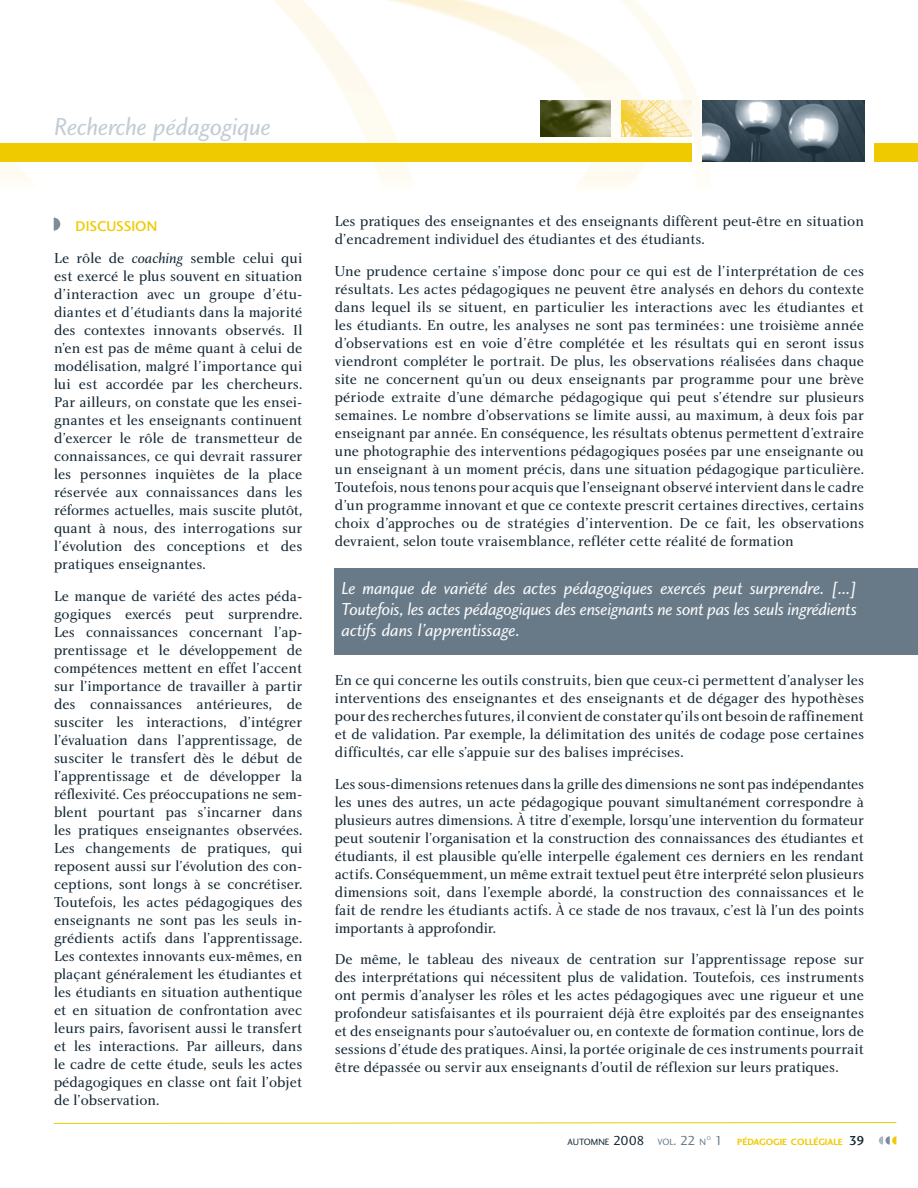
<style>
.page{position:relative;width:918px;height:1188px;background:#fff}
.page>*{position:absolute;margin:0;border:0;box-sizing:border-box;transform-origin:0 0}
.t1{font:25.5px "Charlotte Sans Book Italic Plain";letter-spacing:-.01em;color:#c2ccd4}
.t2{font:18px/21px "Charlotte Sans Book Italic Plain";letter-spacing:-.015em;color:#f9fafb;text-align:justify}
.t3{font:15px/18px "Charlotte Book Plain";color:#142733;text-align:justify}
.t4{font:14.7px "Charlotte Sans Medium Plain";letter-spacing:-.01em;color:#f0ca00}
.t5{font:9.45px "Charlotte Sans Bold Plain";color:#f0ca00}
.t6{font:9.45px "Charlotte Sans Book Plain";color:#142733}
.t7{font:5.55px "Charlotte Sans Book Plain";color:#687a88}
.s1{font-family:"Charlotte Book Italic Plain"}
.s2{font-size:13.5px}
.s3{color:#687a88}
.s4{font-size:13.5px;color:#687a88}
.s5{font-family:"Charlotte Sans Book Plain";font-size:13.5px;color:#687a88}
.s6{font-family:"Charlotte Sans Medium Plain";font-size:13.5px;color:#142733}
</style>
<div class="page">
<img style="left:0;top:0;width:918px;height:187px">
<img style="left:703px;top:101px;width:162px;height:61px">
<img style="left:621px;top:101px;width:70px;height:36px">
<img style="left:540px;top:101px;width:71px;height:36px">
<svg style="left:54px;top:218px;width:6px;height:13px"></svg>
<svg style="left:54px;top:1122px;width:843px;height:2px;background:#f7e37f"></svg>
<div style="left:875px;top:144px;width:43px;height:18px;background:#f0ca00"></div>
<div style="left:0;top:144px;width:691px;height:18px;background:#f0ca00"></div>
<svg style="left:879px;top:1136px;width:17px;height:9px"></svg>
<div style="left:335px;top:568px;width:583px;height:86px;background:#687a88"></div>
<h1 class="t1" style="left:54px;top:116px;width:218px">Recherche pédagogique</h1>
<p class="t4" style="left:76px;top:221px;width:83px">DISCUSSION</p>
<p class="t3" style="left:54px;top:250px;width:250px">Le rôle de <span class="s1">coaching</span> semble celui qui est exercé le plus souvent en situation d’interaction avec un groupe d’étu&shy;diantes et d’étudiants dans la majorité des contextes innovants observés. Il n’en est pas de même quant à celui de modélisation, malgré l’importance qui lui est accordée par les chercheurs.<br>Par ailleurs, on constate que les ensei&shy;gnantes et les enseignants continuent d’exercer le rôle de transmetteur de connaissances, ce qui devrait rassurer les personnes inquiètes de la place réservée aux connaissances dans les réformes actuelles, mais suscite plutôt, quant à nous, des interrogations sur l’évolution des conceptions et des pratiques enseignantes.</p>
<p class="t3" style="left:54px;top:588px;width:250px">Le manque de variété des actes péda&shy;gogiques exercés peut surprendre.<br>Les connaissances concernant l’ap&shy;prentissage et le développement de compétences mettent en effet l’accent sur l’importance de travailler à partir des connaissances antérieures, de susciter les interactions, d’intégrer l’évaluation dans l’apprentissage, de susciter le transfert dès le début de l’apprentissage et de développer la réflexivité. Ces préoccupations ne sem&shy;blent pourtant pas s’incarner dans les pratiques enseignantes observées.<br>Les changements de pratiques, qui reposent aussi sur l’évolution des con&shy;ceptions, sont longs à se concrétiser.<br>Toutefois, les actes pédagogiques des enseignants ne sont pas les seuls in&shy;grédients actifs dans l’apprentissage.<br>Les contextes innovants eux-mêmes, en plaçant généralement les étudiantes et les étudiants en situation authentique et en situation de confrontation avec leurs pairs, favorisent aussi le transfert et les interactions. Par ailleurs, dans le cadre de cette étude, seuls les actes pédagogiques en classe ont fait l’objet de l’observation.</p>
<p class="t3" style="left:335px;top:213px;width:531px">Les pratiques des enseignantes et des enseignants diffèrent peut-être en situation d’encadrement individuel des étudiantes et des étudiants.</p>
<p class="t3" style="left:335px;top:263px;width:531px">Une prudence certaine s’impose donc pour ce qui est de l’interprétation de ces résultats. Les actes pédagogiques ne peuvent être analysés en dehors du contexte dans lequel ils se situent, en particulier les interactions avec les étudiantes et les étudiants. En outre, les analyses ne sont pas terminées : une troisième année d’observations est en voie d’être complétée et les résultats qui en seront issus viendront compléter le portrait. De plus, les observations réalisées dans chaque site ne concernent qu’un ou deux enseignants par programme pour une brève période extraite d’une démarche pédagogique qui peut s’étendre sur plusieurs semaines. Le nombre d’observations se limite aussi, au maximum, à deux fois par enseignant par année. En conséquence, les résultats obtenus permettent d’extraire une photographie des interventions pédagogiques posées par une enseignante ou un enseignant à un moment précis, dans une situation pédagogique particulière.<br>Toutefois, nous tenons pour acquis que l’enseignant observé intervient dans le cadre d’un programme innovant et que ce contexte prescrit certaines directives, certains choix d’approches ou de stratégies d’intervention. De ce fait, les observations devraient, selon toute vraisemblance, refléter cette réalité de formation</p>
<p class="t2" style="left:342px;top:579px;width:517px">Le manque de variété des actes pédagogiques exercés peut surprendre. [...] Toutefois, les actes pédagogiques des enseignants ne sont pas les seuls ingrédients actifs dans l’apprentissage.</p>
<p class="t3" style="left:335px;top:672px;width:531px">En ce qui concerne les outils construits, bien que ceux-ci permettent d’analyser les interventions des enseignantes et des enseignants et de dégager des hypothèses pour des recherches futures, il convient de constater qu’ils ont besoin de raffinement et de validation. Par exemple, la délimitation des unités de codage pose certaines difficultés, car elle s’appuie sur des balises imprécises.</p>
<p class="t3" style="left:335px;top:776px;width:531px">Les sous-dimensions retenues dans la grille des dimensions ne sont pas indépendantes les unes des autres, un acte pédagogique pouvant simultanément correspondre à plusieurs autres dimensions. À titre d’exemple, lorsqu’une intervention du formateur peut soutenir l’organisation et la construction des connaissances des étudiantes et étudiants, il est plausible qu’elle interpelle également ces derniers en les rendant actifs. Conséquemment, un même extrait textuel peut être interprété selon plusieurs dimensions soit, dans l’exemple abordé, la construction des connaissances et le fait de rendre les étudiants actifs. À ce stade de nos travaux, c’est là l’un des points importants à approfondir.</p>
<p class="t3" style="left:335px;top:951px;width:531px">De même, le tableau des niveaux de centration sur l’apprentissage repose sur des interprétations qui nécessitent plus de validation. Toutefois, ces instruments ont permis d’analyser les rôles et les actes pédagogiques avec une rigueur et une profondeur satisfaisantes et ils pourraient déjà être exploités par des enseignantes et des enseignants pour s’autoévaluer ou, en contexte de formation continue, lors de sessions d’étude des pratiques. Ainsi, la portée originale de ces instruments pourrait être dépassée ou servir aux enseignants d’outil de réflexion sur leurs pratiques.</p>
<p class="t6" style="left:568px;top:1138px;width:140px">AUTOMNE <span class="s2">2008</span> <span class="s3">VOL</span><span class="s4">. 22</span> <span class="s3">N</span></p>
<p class="t7" style="left:707px;top:1136px;width:6px">O</p>
<p class="t5" style="left:715px;top:1138px;width:151px"><span class="s5">1</span> PÉDAGOGIE COLLÉGIALE <span class="s6">39</span></p>
</div>
